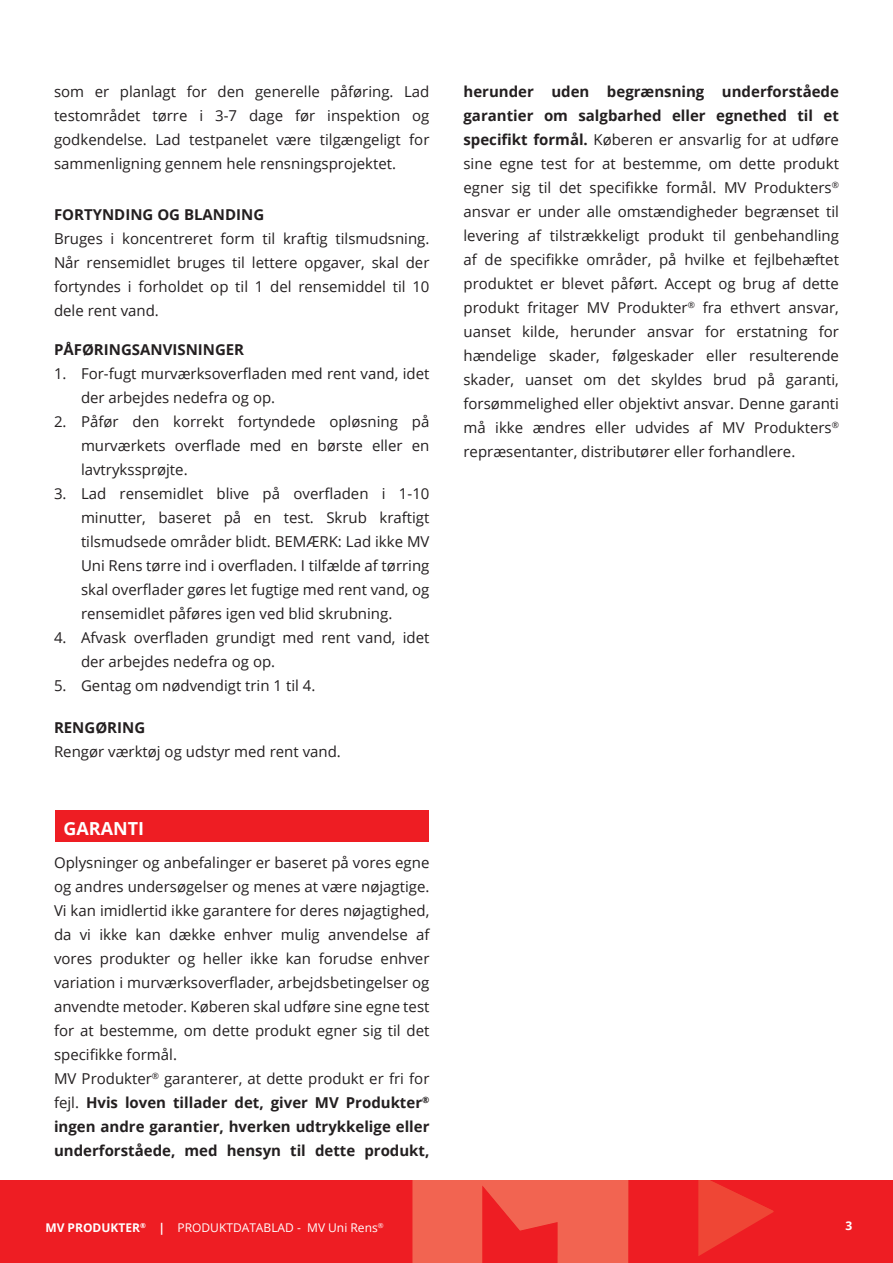
<style>
.page{position:relative;width:893px;height:1263px;background:#fff}
.page>*{position:absolute;margin:0;border:0;box-sizing:border-box;transform-origin:0 0}
.Underoverskrift{font:700 18px "Open Sans";color:#fff}
.Brød{font:15px/24px "Open Sans";color:#231f20;text-align:justify}
.Brød-2{font:700 15px/24px "Open Sans";color:#231f20;text-align:justify}
.t1{font:12px "Open Sans";color:#fff}
.t2{font:700 12px "Open Sans";color:#fff}
.s1{font-weight:400}
.s2{font-weight:700}
</style>
<div class="page">
<div style="left:0;top:1179px;width:893px;height:84px;background:#ee1d23"></div>
<svg style="left:412px;top:1180px;width:216px;height:83px;fill:#f26451"></svg>
<svg style="left:628px;top:1180px;width:146px;height:83px"></svg>
<div style="left:0;top:693px;width:893px;height:487px;background:#fff"></div>
<div style="left:55px;top:810px;width:373px;height:32px;background:#ee1d23"></div>
<p class="Brød" style="left:54px;top:79px;width:377px">som er planlagt for den generelle påføring. Lad testområdet tørre i 3-7 dage før inspektion og godkendelse. Lad testpanelet være tilgængeligt for sammenligning gennem hele rensningsprojektet.</p>
<p class="Brød-2" style="left:54px;top:202px;width:212px">FORTYNDING OG BLANDING</p>
<p class="Brød" style="left:54px;top:226px;width:377px">Bruges i koncentreret form til kraftig tilsmudsning.<br>Når rensemidlet bruges til lettere opgaver, skal der fortyndes i forholdet op til 1 del rensemiddel til 10 dele rent vand.</p>
<p class="Brød-2" style="left:54px;top:337px;width:192px">PÅFØRINGSANVISNINGER</p>
<p class="Brød" style="left:81px;top:361px;width:350px;text-indent:-27px">1. For-fugt murværksoverfladen med rent vand, idet der arbejdes nedefra og op.</p>
<p class="Brød" style="left:81px;top:409px;width:350px;text-indent:-27px">2. Påfør den korrekt fortyndede opløsning på murværkets overflade med en børste eller en lavtrykssprøjte.</p>
<p class="Brød" style="left:81px;top:481px;width:350px;text-indent:-27px">3. Lad rensemidlet blive på overfladen i 1-10 minutter, baseret på en test. Skrub kraftigt tilsmudsede områder blidt. BEMÆRK: Lad ikke MV Uni Rens tørre ind i overfladen. I tilfælde af tørring skal overflader gøres let fugtige med rent vand, og rensemidlet påføres igen ved blid skrubning.</p>
<p class="Brød" style="left:81px;top:625px;width:350px;text-indent:-27px">4. Afvask overfladen grundigt med rent vand, idet der arbejdes nedefra og op.</p>
<p class="Brød" style="left:54px;top:673px;width:263px">5. Gentag om nødvendigt trin 1 til 4.</p>
<p class="Brød-2" style="left:54px;top:715px;width:93px">RENGØRING</p>
<p class="Brød" style="left:54px;top:739px;width:288px">Rengør værktøj og udstyr med rent vand.</p>
<p class="Underoverskrift" style="left:63px;top:815px;width:82px">GARANTI</p>
<p class="Brød" style="left:54px;top:850px;width:377px">Oplysninger og anbefalinger er baseret på vores egne og andres undersøgelser og menes at være nøjagtige.<br>Vi kan imidlertid ikke garantere for deres nøjagtighed, da vi ikke kan dække enhver mulig anvendelse af vores produkter og heller ikke kan forudse enhver variation i murværksoverflader, arbejdsbetingelser og anvendte metoder. Køberen skal udføre sine egne test for at bestemme, om dette produkt egner sig til det specifikke formål.</p>
<p class="Brød-2" style="left:54px;top:1066px;width:377px"><span class="s1">MV Produkter</span><sup>®</sup> <span class="s1">garanterer, at dette produkt er fri for fejl.</span> Hvis loven tillader det, giver MV Produkter<sup>® </sup>ingen andre garantier, hverken udtrykkelige eller underforståede, med hensyn til dette produkt,</p>
<p class="Brød" style="left:463px;top:79px;width:377px"><span class="s2">herunder uden begrænsning underforståede garantier om salgbarhed eller egnethed til et specifikt formål.</span> Køberen er ansvarlig for at udføre sine egne test for at bestemme, om dette produkt egner sig til det specifikke formål. MV Produkters<sup>® </sup>ansvar er under alle omstændigheder begrænset til levering af tilstrækkeligt produkt til genbehandling af de specifikke områder, på hvilke et fejlbehæftet produktet er blevet påført. Accept og brug af dette produkt fritager MV Produkter<sup>®</sup> fra ethvert ansvar, uanset kilde, herunder ansvar for erstatning for hændelige skader, følgeskader eller resulterende skader, uanset om det skyldes brud på garanti, forsømmelighed eller objektivt ansvar. Denne garanti må ikke ændres eller udvides af MV Produkters<sup>® </sup>repræsentanter, distributører eller forhandlere.</p>
<p class="t1" style="left:45px;top:1219px;width:340px"><span class="s2">MV PRODUKTER</span><sup>®</sup> <span class="s2">|</span> PRODUKTDATABLAD - MV Uni Rens<sup>®</sup></p>
<p class="t2" style="left:845px;top:1217px;width:8px">3</p>
</div>
